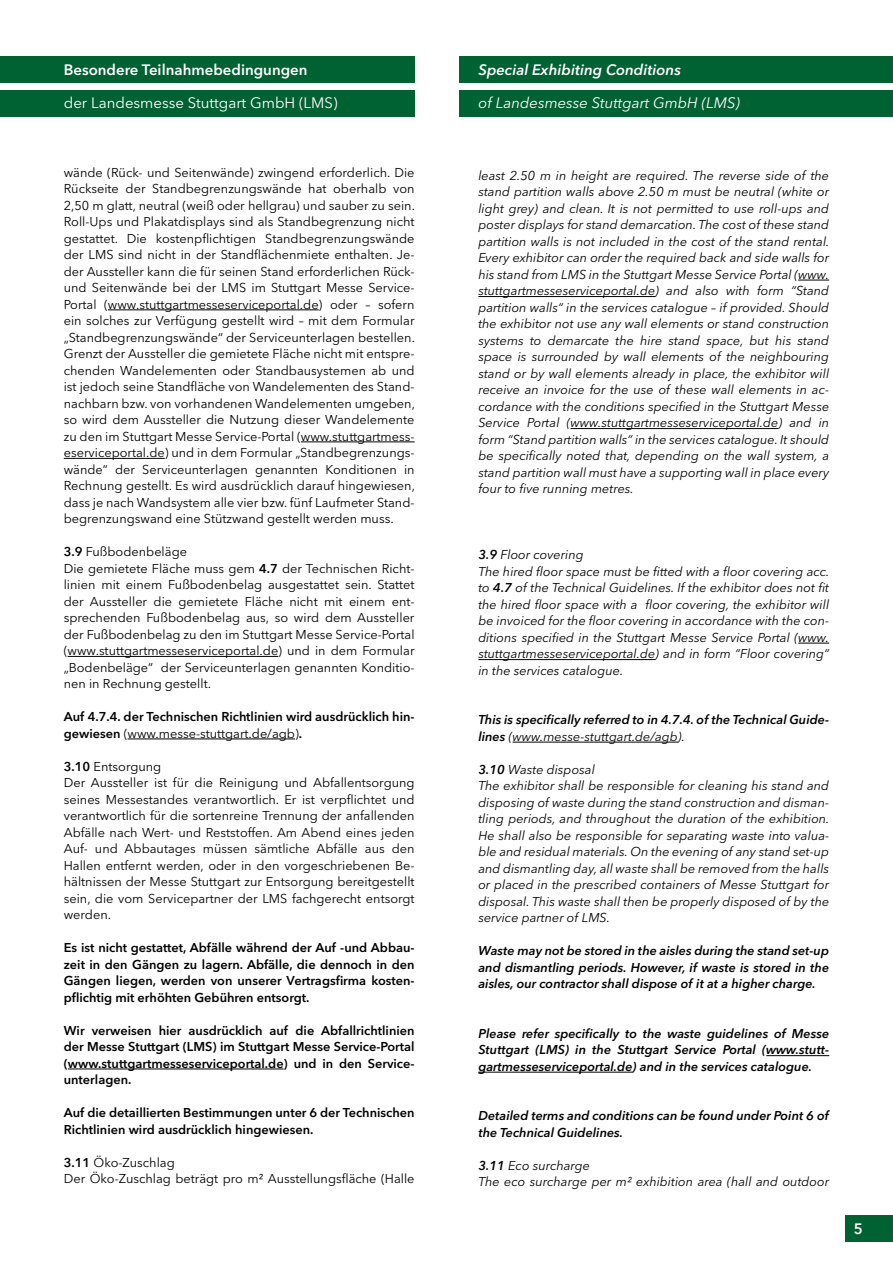
<style>
.page{position:relative;width:893px;height:1263px;background:#fff}
.page>*{position:absolute;margin:0;border:0;box-sizing:border-box;transform-origin:0 0}
.t1{font:15px "Avenir Next LT Pro";color:#fff}
.t2{font:italic 15px "Avenir Next LT Pro";color:#fff}
.t3{font:600 15px "Avenir Next LT Pro";color:#fff}
.t4{font:italic 600 15px "Avenir Next LT Pro";color:#fff}
.t5{font:12.75px/16.5px "Avenir Next LT Pro";color:#000;text-align:justify}
.t6{font:italic 12.75px/16.5px "Avenir Next LT Pro";color:#000;text-align:justify}
.t7{font:600 12.75px/16.5px "Avenir Next LT Pro";color:#000}
.t8{font:italic 600 12.75px/16.5px "Avenir Next LT Pro";color:#000}
.s1{font-weight:600}
.s2{font-weight:400}
</style>
<div class="page">
<div style="left:0;top:56px;width:415px;height:27px;background:#006133"></div>
<div style="left:459px;top:56px;width:434px;height:27px;background:#006133"></div>
<div style="left:0;top:90px;width:415px;height:27px;background:#006133"></div>
<div style="left:459px;top:90px;width:434px;height:27px;background:#006133"></div>
<div style="left:845px;top:1215px;width:48px;height:27px;background:#006133"></div>
<hr style="left:798px;top:280px;width:31px;height:1px;background:#000">
<hr style="left:478px;top:296px;width:177px;height:1px;background:#000">
<hr style="left:570px;top:428px;width:208px;height:1px;background:#000">
<hr style="left:798px;top:643px;width:31px;height:1px;background:#000">
<hr style="left:478px;top:659px;width:177px;height:1px;background:#000">
<hr style="left:512px;top:742px;width:166px;height:1px;background:#000">
<hr style="left:766px;top:1055px;width:63px;height:1px;background:#000">
<hr style="left:478px;top:1072px;width:154px;height:1px;background:#000">
<hr style="left:108px;top:310px;width:211px;height:1px;background:#000">
<hr style="left:301px;top:442px;width:114px;height:1px;background:#000">
<hr style="left:64px;top:458px;width:101px;height:1px;background:#000">
<hr style="left:68px;top:656px;width:210px;height:1px;background:#000">
<hr style="left:128px;top:739px;width:167px;height:1px;background:#000">
<hr style="left:68px;top:1069px;width:216px;height:1px;background:#000">
<p class="t3" style="left:64px;top:61px;width:245px">Besondere Teilnahmebedingungen</p>
<p class="t1" style="left:64px;top:94px;width:275px">der Landesmesse Stuttgart GmbH (LMS)</p>
<p class="t5" style="left:64px;top:164px;width:353px">wände (Rück- und Seitenwände) zwingend erforderlich. Die Rückseite der Standbegrenzungswände hat oberhalb von 2,50 m glatt, neutral (weiß oder hellgrau) und sauber zu sein.<br>Roll-Ups und Plakatdisplays sind als Standbegrenzung nicht gestattet. Die kostenpflichtigen Standbegrenzungswände der LMS sind nicht in der Standflächenmiete enthalten. Je&shy;der Aussteller kann die für seinen Stand erforderlichen Rück&shy;und Seitenwände bei der LMS im Stuttgart Messe Service-Portal (www.stuttgartmesseserviceportal.de) oder – sofern ein solches zur Verfügung gestellt wird – mit dem Formular „Standbegrenzungswände“ der Serviceunterlagen bestellen.<br>Grenzt der Aussteller die gemietete Fläche nicht mit entspre&shy;chenden Wandelementen oder Standbausystemen ab und ist jedoch seine Standfläche von Wandelementen des Stand&shy;nachbarn bzw. von vorhandenen Wandelementen umgeben, so wird dem Aussteller die Nutzung dieser Wandelemente zu den im Stuttgart Messe Service-Portal (www.stuttgartmess&shy;eserviceportal.de) und in dem Formular „Standbegrenzungs&shy;wände“ der Serviceunterlagen genannten Konditionen in Rechnung gestellt. Es wird ausdrücklich darauf hingewiesen, dass je nach Wandsystem alle vier bzw. fünf Laufmeter Stand&shy;begrenzungswand eine Stützwand gestellt werden muss.</p>
<p class="t5" style="left:64px;top:543px;width:125px"><span class="s1">3.9</span> Fußbodenbeläge</p>
<p class="t5" style="left:64px;top:560px;width:352px">Die gemietete Fläche muss gem <span class="s1">4.7</span> der Technischen Richt&shy;linien mit einem Fußbodenbelag ausgestattet sein. Stattet der Aussteller die gemietete Fläche nicht mit einem ent&shy;sprechenden Fußbodenbelag aus, so wird dem Aussteller der Fußbodenbelag zu den im Stuttgart Messe Service-Portal (www.stuttgartmesseserviceportal.de) und in dem Formular „Bodenbeläge“ der Serviceunterlagen genannten Konditio&shy;nen in Rechnung gestellt.</p>
<p class="t7" style="left:64px;top:708px;width:352px">Auf 4.7.4. der Technischen Richtlinien wird ausdrücklich hin&shy;gewiesen <span class="s2">(www.messe-stuttgart.de/agb)</span>.</p>
<p class="t5" style="left:64px;top:758px;width:99px"><span class="s1">3.10</span> Entsorgung</p>
<p class="t5" style="left:64px;top:774px;width:352px">Der Aussteller ist für die Reinigung und Abfallentsorgung seines Messestandes verantwortlich. Er ist verpflichtet und verantwortlich für die sortenreine Trennung der anfallenden Abfälle nach Wert- und Reststoffen. Am Abend eines jeden Auf- und Abbautages müssen sämtliche Abfälle aus den Hallen entfernt werden, oder in den vorgeschriebenen Be&shy;hältnissen der Messe Stuttgart zur Entsorgung bereitgestellt sein, die vom Servicepartner der LMS fachgerecht entsorgt werden.</p>
<p class="t7" style="left:64px;top:939px;width:352px;text-align:justify">Es ist nicht gestattet, Abfälle während der Auf -und Abbau&shy;zeit in den Gängen zu lagern. Abfälle, die dennoch in den Gängen liegen, werden von unserer Vertragsfirma kosten&shy;pflichtig mit erhöhten Gebühren entsorgt.</p>
<p class="t7" style="left:64px;top:1022px;width:352px;text-align:justify">Wir verweisen hier ausdrücklich auf die Abfallrichtlinien der Messe Stuttgart (LMS) im Stuttgart Messe Service-Portal (www.stuttgartmesseserviceportal.de) und in den Service&shy;unterlagen.</p>
<p class="t7" style="left:64px;top:1104px;width:352px">Auf die detaillierten Bestimmungen unter 6 der Technischen<br>Richtlinien wird ausdrücklich hingewiesen.</p>
<p class="t5" style="left:64px;top:1154px;width:112px"><span class="s1">3.11</span> Öko-Zuschlag</p>
<p class="t5" style="left:64px;top:1170px;width:352px">Der Öko-Zuschlag beträgt pro m² Ausstellungsfläche (Halle</p>
<p class="t4" style="left:478px;top:61px;width:204px">Special Exhibiting Conditions</p>
<p class="t2" style="left:478px;top:94px;width:263px">of Landesmesse Stuttgart GmbH (LMS)</p>
<p class="t6" style="left:478px;top:167px;width:353px">least 2.50 m in height are required. The reverse side of the stand partition walls above 2.50 m must be neutral (white or light grey) and clean. It is not permitted to use roll-ups and poster displays for stand demarcation. The cost of these stand partition walls is not included in the cost of the stand rental.<br>Every exhibitor can order the required back and side walls for his stand from LMS in the Stuttgart Messe Service Portal (www. stuttgartmesseserviceportal.de) and also with form “Stand partition walls“ in the services catalogue – if provided. Should the exhibitor not use any wall elements or stand construction systems to demarcate the hire stand space, but his stand space is surrounded by wall elements of the neighbouring stand or by wall elements already in place, the exhibitor will receive an invoice for the use of these wall elements in ac&shy;cordance with the conditions specified in the Stuttgart Messe Service Portal (www.stuttgartmesseserviceportal.de) and in form “Stand partition walls“ in the services catalogue. It should be specifically noted that, depending on the wall system, a stand partition wall must have a supporting wall in place every four to five running metres.</p>
<p class="t6" style="left:478px;top:547px;width:107px"><span class="s1">3.9</span> Floor covering</p>
<p class="t6" style="left:478px;top:563px;width:353px">The hired floor space must be fitted with a floor covering acc. to <span class="s1">4.7</span> of the Technical Guidelines. If the exhibitor does not fit the hired floor space with a floor covering, the exhibitor will be invoiced for the floor covering in accordance with the con&shy;ditions specified in the Stuttgart Messe Service Portal (www. stuttgartmesseserviceportal.de) and in form “Floor covering“ in the services catalogue.</p>
<p class="t8" style="left:478px;top:711px;width:352px">This is specifically referred to in 4.7.4. of the Technical Guide&shy;lines <span class="s2">(www.messe-stuttgart.de/agb).</span></p>
<p class="t6" style="left:478px;top:761px;width:118px"><span class="s1">3.10</span> Waste disposal</p>
<p class="t6" style="left:478px;top:778px;width:353px">The exhibitor shall be responsible for cleaning his stand and disposing of waste during the stand construction and disman&shy;tling periods, and throughout the duration of the exhibition.<br>He shall also be responsible for separating waste into valua&shy;ble and residual materials. On the evening of any stand set-up and dismantling day, all waste shall be removed from the halls or placed in the prescribed containers of Messe Stuttgart for disposal. This waste shall then be properly disposed of by the service partner of LMS.</p>
<p class="t8" style="left:478px;top:942px;width:352px;text-align:justify">Waste may not be stored in the aisles during the stand set-up and dismantling periods. However, if waste is stored in the aisles, our contractor shall dispose of it at a higher charge.</p>
<p class="t8" style="left:478px;top:1025px;width:352px;text-align:justify">Please refer specifically to the waste guidelines of Messe Stuttgart (LMS) in the Stuttgart Service Portal (www.stutt&shy;gartmesseserviceportal.de) and in the services catalogue.</p>
<p class="t8" style="left:478px;top:1107px;width:352px">Detailed terms and conditions can be found under Point 6 of the Technical Guidelines.</p>
<p class="t6" style="left:478px;top:1157px;width:113px"><span class="s1">3.11</span> Eco surcharge</p>
<p class="t6" style="left:478px;top:1174px;width:352px">The eco surcharge per m² exhibition area (hall and outdoor</p>
<p class="t3" style="left:854px;top:1219px;width:11px">5</p>
</div>
